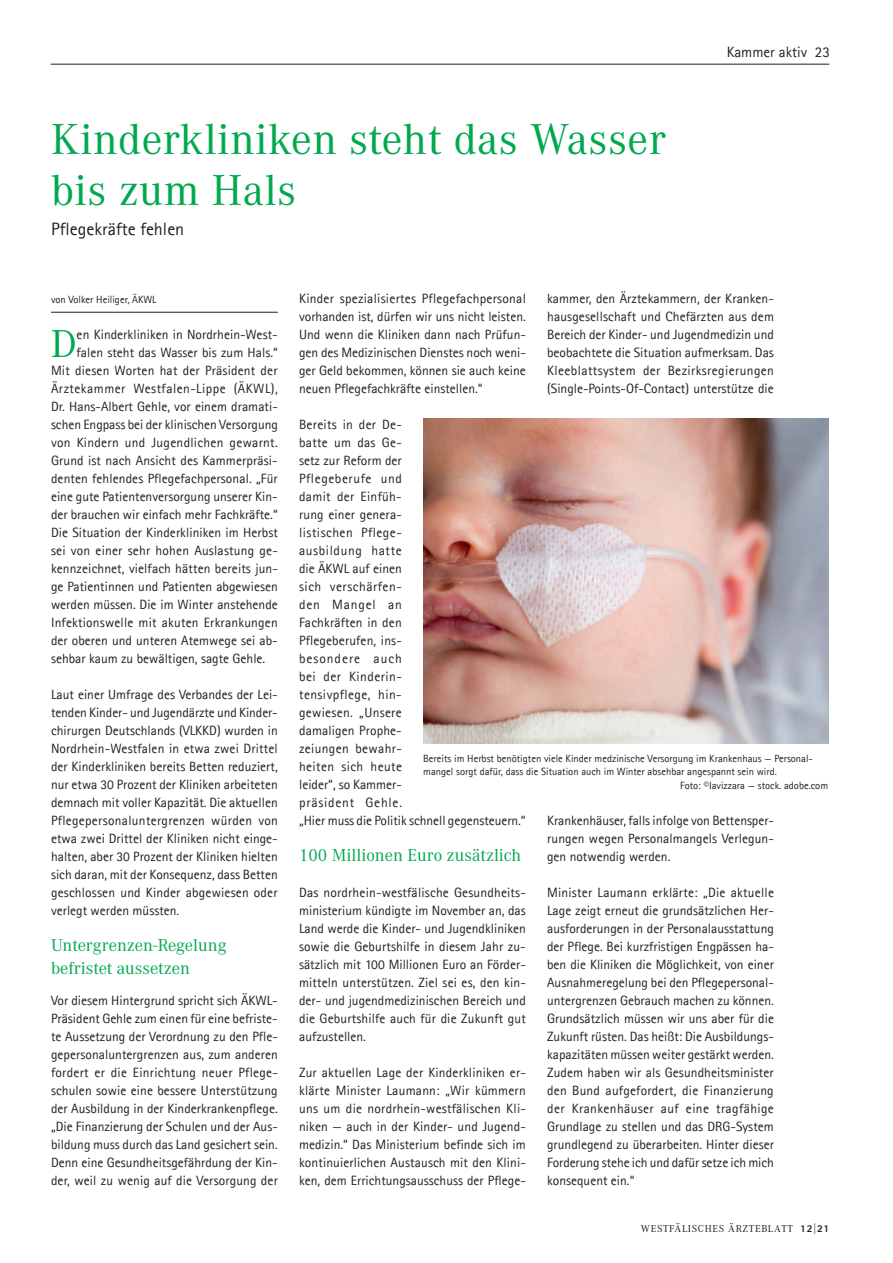
<style>
.page{position:relative;width:893px;height:1263px;background:#fff}
.page>*{position:absolute;margin:0;border:0;box-sizing:border-box;transform-origin:0 0}
.t1{font:45px/51px "Corporate A Pro";letter-spacing:.01em;color:#00a94e}
.t2{font:40.35px "Corporate A Pro";color:#00a94e}
.t3{font:18px/22.5px "Corporate A Pro";color:#00a94e}
.t4{font:18px "Agfa Rotis Sans Serif";color:#231f20}
.t5{font:15px "Agfa Rotis Sans Serif";color:#231f20}
.t6{font:13.5px/18px "Agfa Rotis Sans Serif";letter-spacing:.005em;color:#231f20;text-align:justify}
.t7{font:13.5px "Agfa Rotis Sans Serif";letter-spacing:.035em;color:#231f20}
.t8{font:10.5px "Agfa Rotis Sans Serif";color:#231f20}
.t9{font:10.5px "Corporate A Pro";letter-spacing:.06em;color:#231f20}
.s1{font-family:"Agfa Rotis Sans Serif";font-weight:800}
</style>
<div class="page">
<hr style="left:51px;top:64px;width:778px;height:1px;background:#231f20">
<hr style="left:51px;top:312px;width:227px;height:1px;background:#231f20">
<img style="left:423px;top:419px;width:405px;height:324px">
<h1 class="t1" style="left:51px;top:112px;width:616px">Kinderkliniken steht das Wasser bis zum Hals</h1>
<h3 class="t4" style="left:51px;top:218px;width:135px">Pflegekräfte fehlen</h3>
<p class="t5" style="left:727px;top:43px;width:105px">Kammer aktiv 23</p>
<p class="t8" style="left:51px;top:294px;width:107px">von Volker Heiliger, ÄKWL</p>
<h2 class="t2" style="left:51px;top:317px;width:27px">D</h2>
<p class="t6" style="left:77px;top:326px;width:203px">en Kinderkliniken in Nordrhein-West-</p>
<p class="t6" style="left:77px;top:344px;width:203px">falen steht das Wasser bis zum Hals.“</p>
<p class="t6" style="left:51px;top:362px;width:228px">Mit diesen Worten hat der Präsident der</p>
<p class="t7" style="left:51px;top:381px;width:228px">Ärztekammer Westfalen-Lippe (ÄKWL),</p>
<p class="t6" style="left:51px;top:398px;width:228px">Dr. Hans-Albert Gehle, vor einem dramati-</p>
<p class="t6" style="left:51px;top:416px;width:228px">schen Engpass bei der klinischen Versorgung</p>
<p class="t6" style="left:51px;top:434px;width:228px">von Kindern und Jugendlichen gewarnt.</p>
<p class="t6" style="left:51px;top:452px;width:228px">Grund ist nach Ansicht des Kammerpräsi-</p>
<p class="t6" style="left:51px;top:470px;width:228px">denten fehlendes Pflegefachpersonal. „Für</p>
<p class="t6" style="left:51px;top:488px;width:228px">eine gute Patientenversorgung unserer Kin-</p>
<p class="t6" style="left:51px;top:506px;width:228px">der brauchen wir einfach mehr Fachkräfte.“</p>
<p class="t6" style="left:51px;top:524px;width:228px">Die Situation der Kinderkliniken im Herbst</p>
<p class="t6" style="left:51px;top:542px;width:228px">sei von einer sehr hohen Auslastung ge-</p>
<p class="t6" style="left:51px;top:560px;width:228px">kennzeichnet, vielfach hätten bereits jun-</p>
<p class="t6" style="left:51px;top:578px;width:228px">ge Patientinnen und Patienten abgewiesen</p>
<p class="t6" style="left:51px;top:596px;width:228px">werden müssen. Die im Winter anstehende</p>
<p class="t6" style="left:51px;top:614px;width:228px">Infektionswelle mit akuten Erkrankungen</p>
<p class="t6" style="left:51px;top:632px;width:228px">der oberen und unteren Atemwege sei ab-</p>
<p class="t6" style="left:51px;top:650px;width:216px">sehbar kaum zu bewältigen, sagte Gehle.</p>
<p class="t6" style="left:51px;top:686px;width:228px">Laut einer Umfrage des Verbandes der Lei&shy;tenden Kinder- und Jugendärzte und Kinder&shy;chirurgen Deutschlands (VLKKD) wurden in Nordrhein-Westfalen in etwa zwei Drittel der Kinderkliniken bereits Betten reduziert, nur etwa 30 Prozent der Kliniken arbeiteten demnach mit voller Kapazität. Die aktuellen Pflegepersonaluntergrenzen würden von etwa zwei Drittel der Kliniken nicht einge&shy;halten, aber 30 Prozent der Kliniken hielten sich daran, mit der Konsequenz, dass Betten geschlossen und Kinder abgewiesen oder verlegt werden müssten.</p>
<h3 class="t3" style="left:51px;top:933px;width:177px">Untergrenzen-Regelung befristet aussetzen</h3>
<p class="t6" style="left:51px;top:992px;width:228px">Vor diesem Hintergrund spricht sich ÄKWL-Präsident Gehle zum einen für eine befriste&shy;te Aussetzung der Verordnung zu den Pfle&shy;gepersonaluntergrenzen aus, zum anderen fordert er die Einrichtung neuer Pflege&shy;schulen sowie eine bessere Unterstützung der Ausbildung in der Kinderkrankenpflege. „Die Finanzierung der Schulen und der Aus&shy;bildung muss durch das Land gesichert sein.<br>Denn eine Gesundheitsgefährdung der Kin&shy;der, weil zu wenig auf die Versorgung der</p>
<p class="t6" style="left:547px;top:290px;width:228px">kammer, den Ärztekammern, der Kranken&shy;hausgesellschaft und Chefärzten aus dem Bereich der Kinder- und Jugendmedizin und beobachtete die Situation aufmerksam. Das Kleeblattsystem der Bezirksregierungen (Single-Points-Of-Contact) unterstütze die</p>
<p class="t6" style="left:299px;top:290px;width:228px">Kinder spezialisiertes Pflegefachpersonal vorhanden ist, dürfen wir uns nicht leisten.<br>Und wenn die Kliniken dann nach Prüfun&shy;gen des Medizinischen Dienstes noch weni&shy;ger Geld bekommen, können sie auch keine neuen Pflegefachkräfte einstellen.“</p>
<p class="t6" style="left:299px;top:416px;width:228px;text-align:left">Bereits in der De-<br>batte um das Ge-<br>setz zur Reform der<br>Pflegeberufe und<br>damit der Einfüh-<br>rung einer genera-<br>listischen Pflege-<br>ausbildung hatte<br>die ÄKWL auf einen<br>sich verschärfen-<br>den Mangel an<br>Fachkräften in den<br>Pflegeberufen, ins-<br>besondere auch<br>bei der Kinderin-<br>tensivpflege, hin-<br>gewiesen. „Unsere<br>damaligen Prophe-<br>zeiungen bewahr-<br>heiten sich heute<br>leider“, so Kammer-<br>präsident Gehle.<br>„Hier muss die Politik schnell gegensteuern.“</p>
<h3 class="t3" style="left:299px;top:843px;width:224px">100 Millionen Euro zusätzlich</h3>
<p class="t6" style="left:299px;top:884px;width:228px">Das nordrhein-westfälische Gesundheits&shy;ministerium kündigte im November an, das Land werde die Kinder- und Jugendkliniken sowie die Geburtshilfe in diesem Jahr zu&shy;sätzlich mit 100 Millionen Euro an Förder&shy;mitteln unterstützen. Ziel sei es, den kin&shy;der- und jugendmedizinischen Bereich und die Geburtshilfe auch für die Zukunft gut aufzustellen.</p>
<p class="t6" style="left:299px;top:1064px;width:228px">Zur aktuellen Lage der Kinderkliniken er&shy;klärte Minister Laumann: „Wir kümmern uns um die nordrhein-westfälischen Kli&shy;niken — auch in der Kinder- und Jugend&shy;medizin.“ Das Ministerium befinde sich im kontinuierlichen Austausch mit den Klini&shy;ken, dem Errichtungsausschuss der Pflege-</p>
<p class="t8" style="left:423px;top:752px;width:391px">Bereits im Herbst benötigten viele Kinder medzinische Versorgung im Krankenhaus — Personal-</p>
<p class="t8" style="left:423px;top:765px;width:355px">mangel sorgt dafür, dass die Situation auch im Winter absehbar angespannt sein wird.</p>
<p class="t8" style="left:680px;top:779px;width:149px">Foto: ©Iavizzara — stock. adobe.com</p>
<p class="t6" style="left:547px;top:812px;width:228px">Krankenhäuser, falls infolge von Bettensper&shy;rungen wegen Personalmangels Verlegun&shy;gen notwendig werden.</p>
<p class="t6" style="left:547px;top:884px;width:228px">Minister Laumann erklärte: „Die aktuelle Lage zeigt erneut die grundsätzlichen Her&shy;ausforderungen in der Personalausstattung der Pflege. Bei kurzfristigen Engpässen ha&shy;ben die Kliniken die Möglichkeit, von einer Ausnahmeregelung bei den Pflegepersonal&shy;untergrenzen Gebrauch machen zu können.<br>Grundsätzlich müssen wir uns aber für die Zukunft rüsten. Das heißt: Die Ausbildungs&shy;kapazitäten müssen weiter gestärkt werden.<br>Zudem haben wir als Gesundheitsminister den Bund aufgefordert, die Finanzierung der Krankenhäuser auf eine tragfähige Grundlage zu stellen und das DRG-System grundlegend zu überarbeiten. Hinter dieser Forderung stehe ich und dafür setze ich mich konsequent ein.“</p>
<p class="t9" style="left:641px;top:1221px;width:190px">WESTFÄLISCHES ÄRZTEBLATT <span class="s1">12|21</span></p>
</div>
